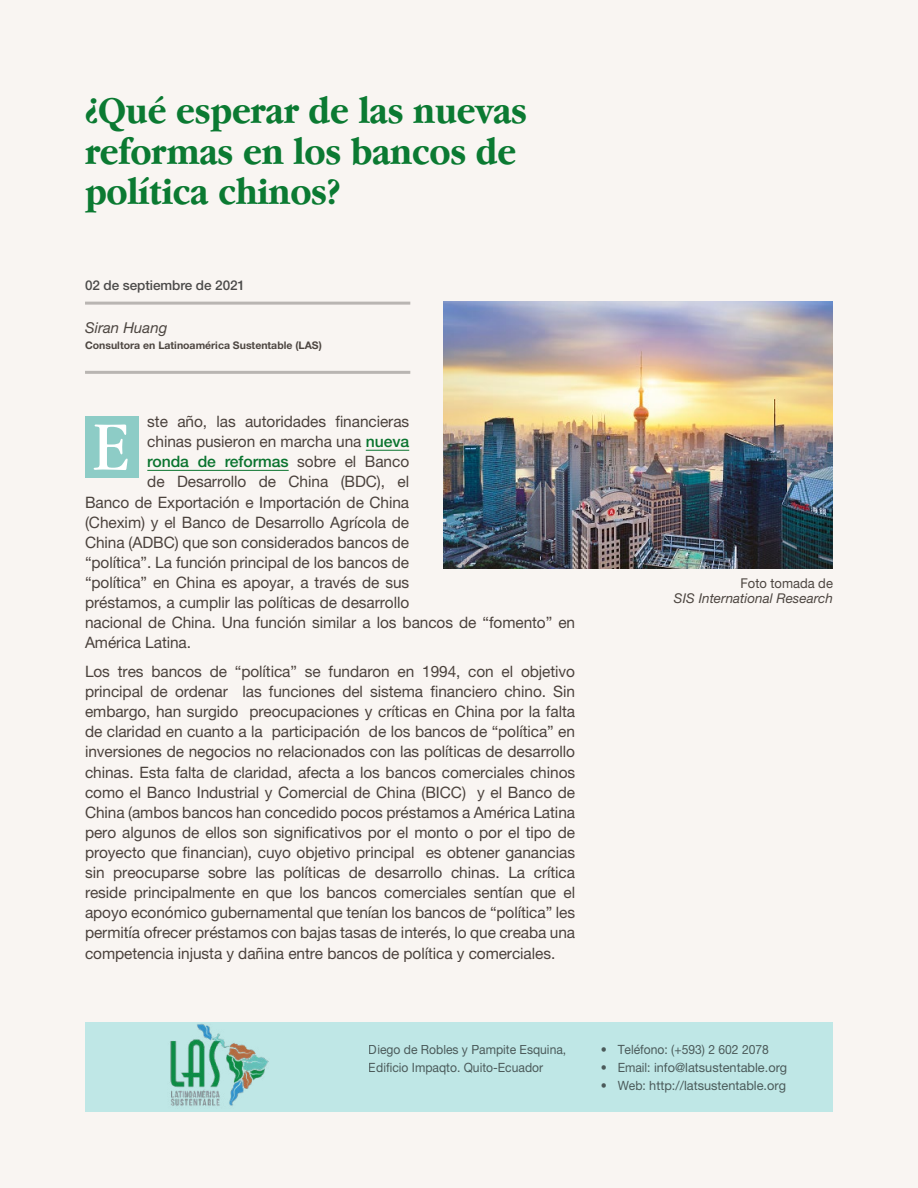
<style>
.page{position:relative;width:918px;height:1188px;background:#f9f5f2}
.page>*{position:absolute;margin:0;border:0;box-sizing:border-box;transform-origin:0 0}
.t1{font:72px "Garamond IT Cby BT";color:#fff;scale:.9 1}
.t2{font:700 39px/40.5px "Garamond IT Cby BT";letter-spacing:-.01em;color:#0b7a32;scale:.9 1}
.t3{font:15.75px/20.1px "Helvetica Neue LT Pro";letter-spacing:-.005em;color:#4d4641;text-align:justify}
.t4{font:500 15.75px "Helvetica Neue LT Pro";letter-spacing:-.005em;color:#0b7a32}
.t5{font:italic 15px "Helvetica Neue LT Pro";color:#4d4641}
.t6{font:italic 13.5px "Helvetica Neue LT Pro";color:#4d4641}
.t7{font:500 13.5px "Helvetica Neue LT Pro";letter-spacing:-.005em;color:#000}
.t8{font:13.5px "Helvetica Neue LT Pro";color:#4d4641;scale:.96 1}
.t9{font:12.75px/18px "Helvetica Neue LT Pro";color:#222;scale:.95 1}
.t10{font:700 10.5px "Helvetica Neue LT Pro";color:#4d4641}
.s1{font-weight:500;color:#0b7a32}
.s2{font-weight:400;color:#4d4641}
</style>
<div class="page">
<img style="left:443px;top:302px;width:390px;height:266px">
<hr style="left:366px;top:450px;width:43px;height:1px;background:#0b7a32">
<hr style="left:147px;top:470px;width:142px;height:1px;background:#0b7a32">
<div style="left:85px;top:417px;width:54px;height:61px;background:#8dccc6"></div>
<hr style="left:85px;top:302px;width:325px;height:3px;background:#bebdbc">
<hr style="left:85px;top:371px;width:325px;height:3px;background:#bebdbc">
<div style="left:85px;top:1022px;width:748px;height:90px;background:#bfe7e6"></div>
<img style="left:170px;top:1024px;width:99px;height:82px">
<h2 class="t2" style="left:85px;top:90px;width:493px">¿Qué esperar de las nuevas reformas en los bancos de política chinos?</h2>
<p class="t7" style="left:85px;top:277px;width:162px">02 de septiembre de 2021</p>
<p class="t5" style="left:85px;top:318px;width:84px">Siran Huang</p>
<p class="t10" style="left:85px;top:339px;width:238px">Consultora en Latinoamérica Sustentable (LAS)</p>
<p class="t3" style="left:147px;top:411px;width:263px">ste año, las autoridades financieras</p>
<p class="t3" style="left:147px;top:431px;width:263px">chinas pusieron en marcha una <span class="s1">nueva</span></p>
<p class="t4" style="left:147px;top:452px;width:263px">ronda de reformas <span class="s2">sobre el Banco</span></p>
<p class="t3" style="left:147px;top:472px;width:263px">de Desarrollo de China (BDC), el</p>
<p class="t3" style="left:85px;top:492px;width:326px">Banco de Exportación e Importación de China</p>
<p class="t3" style="left:85px;top:512px;width:326px">(Chexim) y el Banco de Desarrollo Agrícola de</p>
<p class="t3" style="left:85px;top:532px;width:326px">China (ADBC) que son considerados bancos de</p>
<p class="t3" style="left:85px;top:552px;width:326px">“política”. La función principal de los bancos de</p>
<p class="t3" style="left:85px;top:572px;width:326px">“política” en China es apoyar, a través de sus</p>
<p class="t3" style="left:85px;top:592px;width:326px">préstamos, a cumplir las políticas de desarrollo</p>
<p class="t3" style="left:85px;top:612px;width:492px">nacional de China. Una función similar a los bancos de “fomento” en</p>
<p class="t3" style="left:85px;top:633px;width:108px">América Latina.</p>
<p class="t3" style="left:85px;top:661px;width:492px">Los tres bancos de “política” se fundaron en 1994, con el objetivo principal de ordenar las funciones del sistema financiero chino. Sin embargo, han surgido preocupaciones y críticas en China por la falta de claridad en cuanto a la participación de los bancos de “política” en inversiones de negocios no relacionados con las políticas de desarrollo chinas. Esta falta de claridad, afecta a los bancos comerciales chinos como el Banco Industrial y Comercial de China (BICC) y el Banco de China (ambos bancos han concedido pocos préstamos a América Latina pero algunos de ellos son significativos por el monto o por el tipo de proyecto que financian), cuyo objetivo principal es obtener ganancias sin preocuparse sobre las políticas de desarrollo chinas. La crítica reside principalmente en que los bancos comerciales sentían que el apoyo económico gubernamental que tenían los bancos de “política” les permitía ofrecer préstamos con bajas tasas de interés, lo que creaba una competencia injusta y dañina entre bancos de política y comerciales.</p>
<h1 class="t1" style="left:92px;top:404px;width:43px">E</h1>
<p class="t8" style="left:741px;top:575px;width:98px">Foto tomada de</p>
<p class="t6" style="left:674px;top:590px;width:161px">SIS International Research</p>
<p class="t9" style="left:369px;top:1041px;width:209px">Diego de Robles y Pampite Esquina,<br>Edificio Impaqto. Quito-Ecuador</p>
<p class="t9" style="left:601px;top:1041px;width:179px">• Teléfono: (+593) 2 602 2078</p>
<p class="t9" style="left:601px;top:1059px;width:198px">• Email: info@latsustentable.org</p>
<p class="t9" style="left:601px;top:1077px;width:197px">• Web: http://latsustentable.org</p>
</div>
